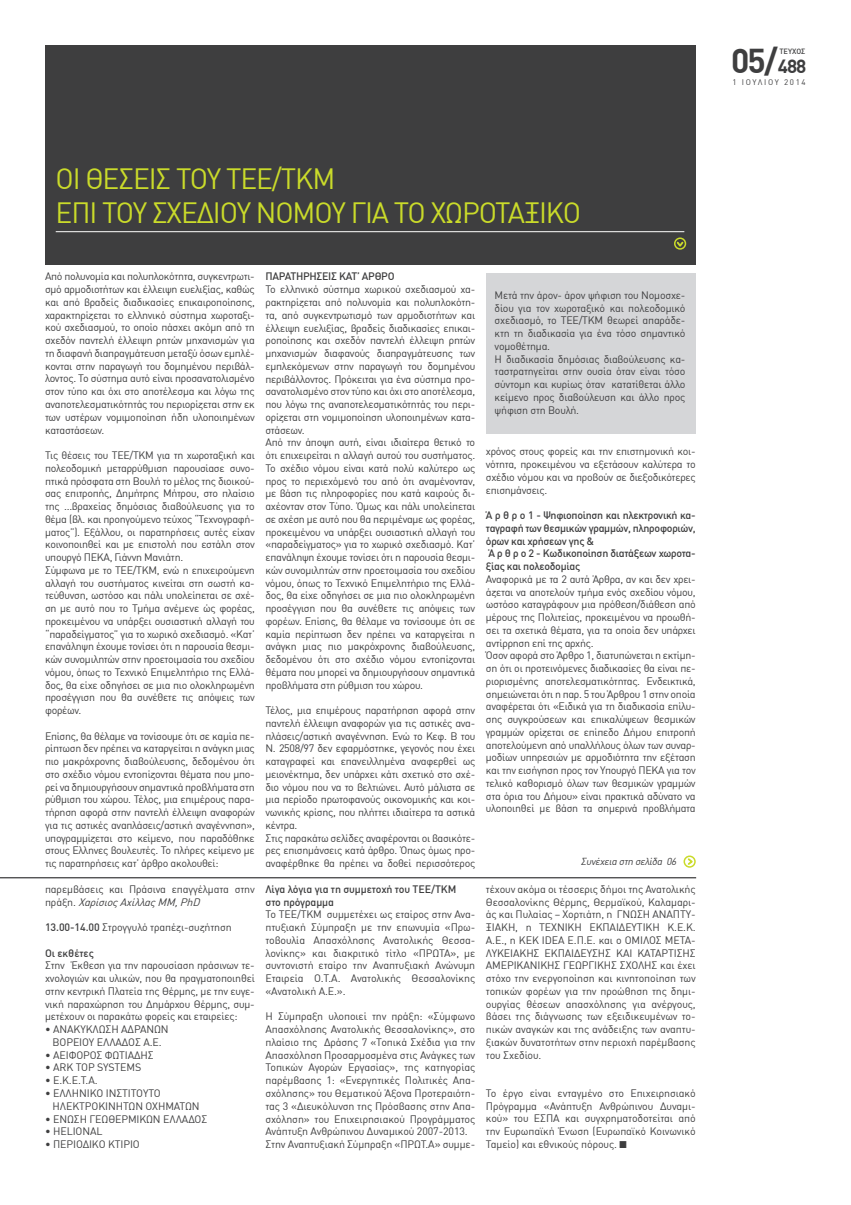
<style>
.page{position:relative;width:851px;height:1205px;background:#fff}
.page>*{position:absolute;margin:0;border:0;box-sizing:border-box;transform-origin:0 0}
.t1{font:700 33.75px "DIN Greek";color:#3e3e3f}
.t2{font:28.75px/34.5px "DIN Greek";letter-spacing:-.04em;color:#cadb2a}
.t3{font:10.62px/12.8px "DIN Greek";letter-spacing:-.025em;color:#3e3e3f}
.t4{font:500 10.62px/12.8px "DIN Greek";letter-spacing:-.025em;color:#3e3e3f}
.t5{font:italic 10px "DIN Greek";color:#3e3e3f}
.t6{font:8px "DIN Greek";letter-spacing:.2em;color:#3e3e3f}
.t7{font:500 7.5px "DIN Greek";color:#3e3e3f}
.s1{font-style:italic}
.s2{font-weight:500}
.s3{font-size:18.75px}
</style>
<div class="page">
<div style="left:45px;top:45px;width:650px;height:220px;background:#3e3e3f"></div>
<hr style="left:56px;top:231px;width:628px;height:1px;background:#fff">
<svg style="left:677px;top:241px;width:6px;height:6px"></svg>
<div style="left:674px;top:237px;width:12px;height:13px;border:2px solid #cadb2a;border-radius:50%"></div>
<hr style="left:0;top:877px;width:696px;height:1px;background:#3e3e3f">
<svg style="left:686px;top:856px;width:8px;height:9px"></svg>
<div style="left:683px;top:855px;width:12px;height:13px;border:2px solid #cadb2a;border-radius:50%"></div>
<div style="left:486px;top:273px;width:209px;height:161px;background:#d5d6d8"></div>
<h2 class="t2" style="left:56px;top:161px;width:527px">ΟΙ ΘΕΣΕΙΣ ΤΟΥ ΤΕΕ/ΤΚΜ<br>ΕΠΙ ΤΟΥ ΣΧΕΔΙΟΥ ΝΟΜΟΥ ΓΙΑ ΤΟ ΧΩΡΟΤΑΞΙΚΟ</h2>
<p class="t3" style="left:45px;top:270px;width:211px;text-align:justify">Από πολυνομία και πολυπλοκότητα, συγκεντρωτι&shy;σμό αρμοδιοτήτων και έλλειψη ευελιξίας, καθώς και από βραδείς διαδικασίες επικαιροποίησης, χαρακτηρίζεται το ελληνικό σύστημα χωροταξι&shy;κού σχεδιασμού, το οποίο πάσχει ακόμη από τη σχεδόν παντελή έλλειψη ρητών μηχανισμών για τη διαφανή διαπραγμάτευση μεταξύ όσων εμπλέ&shy;κονται στην παραγωγή του δομημένου περιβάλ&shy;λοντος. Το σύστημα αυτό είναι προσανατολισμένο στον τύπο και όχι στο αποτέλεσμα και λόγω της αναποτελεσματικότητάς του περιορίζεται στην εκ των υστέρων νομιμοποίηση ήδη υλοποιημένων καταστάσεων.</p>
<p class="t3" style="left:45px;top:449px;width:211px">Τις θέσεις του ΤΕΕ/ΤΚΜ για τη χωροταξική και πολεοδομική μεταρρύθμιση παρουσίασε συνο&shy;πτικά πρόσφατα στη Βουλή το μέλος της διοικού&shy;σας επιτροπής, Δημήτρης Μήτρου, στο πλαίσιο της ...βραχείας δημόσιας διαβούλευσης για το θέμα (βλ. και προηγούμενο τεύχος “Τεχνογραφή&shy;ματος”). Εξάλλου, οι παρατηρήσεις αυτές είχαν κοινοποιηθεί και με επιστολή που εστάλη στον υπουργό ΠΕΚΑ, Γιάννη Μανιάτη.<br>Σύμφωνα με το ΤΕΕ/ΤΚΜ, ενώ η επιχειρούμενη αλλαγή του συστήματος κινείται στη σωστή κα&shy;τεύθυνση, ωστόσο και πάλι υπολείπεται σε σχέ&shy;ση με αυτό που το Τμήμα ανέμενε ώς φορέας, προκειμένου να υπάρξει ουσιαστική αλλαγή του “παραδείγματος” για το χωρικό σχεδιασμό. «Κατ’ επανάληψη έχουμε τονίσει ότι η παρουσία θεσμι&shy;κών συνομιλητών στην προετοιμασία του σχεδίου νόμου, όπως το Τεχνικό Επιμελητήριο της Ελλά&shy;δος, θα είχε οδηγήσει σε μια πιο ολοκληρωμένη προσέγγιση που θα συνέθετε τις απόψεις των φορέων.</p>
<p class="t3" style="left:45px;top:729px;width:211px;text-align:justify">Επίσης, θα θέλαμε να τονίσουμε ότι σε καμία πε&shy;ρίπτωση δεν πρέπει να καταργείται η ανάγκη μιας πιο μακρόχρονης διαβούλευσης, δεδομένου ότι στο σχέδιο νόμου εντοπίζονται θέματα που μπο&shy;ρεί να δημιουργήσουν σημαντικά προβλήματα στη ρύθμιση του χώρου. Τέλος, μια επιμέρους παρα&shy;τήρηση αφορά στην παντελή έλλειψη αναφορών για τις αστικές αναπλάσεις/αστική αναγέννηση», υπογραμμίζεται στο κείμενο, που παραδόθηκε στους Ελληνες βουλευτές. Το πλήρες κείμενο με τις παρατηρήσεις κατ’ άρθρο ακολουθεί:</p>
<p class="t3" style="left:45px;top:883px;width:211px">παρεμβάσεις και Πράσινα επαγγέλματα στην π ρ ά ξ η . <span class="s1">ΧαρίσιοςΑχίλλαςΜΜ,PhD</span></p>
<p class="t3" style="left:45px;top:921px;width:188px"><span class="s2">13.00-14.00</span> Στρογγυλό τραπέζι-συζήτηση</p>
<p class="t4" style="left:45px;top:946px;width:50px">Οι εκθέτες</p>
<p class="t3" style="left:45px;top:959px;width:211px;text-align:justify">Στην Έκθεση για την παρουσίαση πράσινων τε&shy;χνολογιών και υλικών, που θα πραγματοποιηθεί στην κεντρική Πλατεία της Θέρμης, με την ευγε&shy;νική παραχώρηση του Δημάρχου Θέρμης, συμ&shy;μετέχουν οι παρακάτω φορείς και εταιρείες:</p>
<p class="t3" style="left:45px;top:1023px;width:125px;text-align:center">• ΑΝΑΚΥΚΛΩΣΗ ΑΔΡΑΝΩΝ<br>ΒΟΡΕΙΟΥ ΕΛΛΑΔΟΣ Α.Ε.</p>
<p class="t3" style="left:45px;top:1048px;width:110px">• ΑΕΙΦΟΡΟΣ ΦΩΤΙΑΔΗΣ</p>
<p class="t3" style="left:45px;top:1061px;width:98px">• ARK TOP SYSTEMS</p>
<p class="t3" style="left:45px;top:1074px;width:54px">• Ε.Κ.Ε.Τ.Α.</p>
<p class="t3" style="left:53px;top:1087px;width:148px;text-indent:-8px">• ΕΛΛΗΝΙΚΟ ΙΝΣΤΙΤΟΥΤΟ<br>ΗΛΕΚΤΡΟΚΙΝΗΤΩΝ ΟΧΗΜΑΤΩΝ</p>
<p class="t3" style="left:45px;top:1112px;width:164px">• ΕΝΩΣΗ ΓΕΩΘΕΡΜΙΚΩΝ ΕΛΛΑΔΟΣ</p>
<p class="t3" style="left:45px;top:1125px;width:59px">• HELIONAL</p>
<p class="t3" style="left:45px;top:1138px;width:96px">• ΠΕΡΙΟΔΙΚΟ ΚΤΙΡΙΟ</p>
<p class="t4" style="left:265px;top:270px;width:130px">ΠΑΡΑΤΗΡΗΣΕΙΣ ΚΑΤ’ ΑΡΘΡΟ</p>
<p class="t3" style="left:265px;top:283px;width:211px">Το ελληνικό σύστημα χωρικού σχεδιασμού χα&shy;ρακτηρίζεται από πολυνομία και πολυπλοκότη&shy;τα, από συγκεντρωτισμό των αρμοδιοτήτων και έλλειψη ευελιξίας, βραδείς διαδικασίες επικαι&shy;ροποίησης και σχεδόν παντελή έλλειψη ρητών μηχανισμών διαφανούς διαπραγμάτευσης των εμπλεκόμενων στην παραγωγή του δομημένου περιβάλλοντος. Πρόκειται για ένα σύστημα προ&shy;σανατολισμένο στον τύπο και όχι στο αποτέλεσμα, που λόγω της αναποτελεσματικότητάς του περι&shy;ορίζεται στη νομιμοποίηση υλοποιημένων κατα&shy;στάσεων.<br>Από την άποψη αυτή, είναι ιδιαίτερα θετικό το ότι επιχειρείται η αλλαγή αυτού του συστήματος.<br>Το σχέδιο νόμου είναι κατά πολύ καλύτερο ως προς το περιεχόμενό του από ότι αναμένονταν, με βάση τις πληροφορίες που κατά καιρούς δι&shy;αχέονταν στον Τύπο. Όμως και πάλι υπολείπεται σε σχέση με αυτό που θα περιμέναμε ως φορέας, προκειμένου να υπάρξει ουσιαστική αλλαγή του «παραδείγματος» για το χωρικό σχεδιασμό. Κατ’ επανάληψη έχουμε τονίσει ότι η παρουσία θεσμι&shy;κών συνομιλητών στην προετοιμασία του σχεδίου νόμου, όπως το Τεχνικό Επιμελητήριο της Ελλά&shy;δος, θα είχε οδηγήσει σε μια πιο ολοκληρωμένη προσέγγιση που θα συνέθετε τις απόψεις των φορέων. Επίσης, θα θέλαμε να τονίσουμε ότι σε καμία περίπτωση δεν πρέπει να καταργείται η ανάγκη μιας πιο μακρόχρονης διαβούλευσης, δεδομένου ότι στο σχέδιο νόμου εντοπίζονται θέματα που μπορεί να δημιουργήσουν σημαντικά προβλήματα στη ρύθμιση του χώρου.</p>
<p class="t3" style="left:265px;top:704px;width:211px">Τέλος, μια επιμέρους παρατήρηση αφορά στην παντελή έλλειψη αναφορών για τις αστικές ανα&shy;πλάσεις/αστική αναγέννηση. Ενώ το Κεφ. Β του Ν. 2508/97 δεν εφαρμόστηκε, γεγονός που έχει καταγραφεί και επανειλλημένα αναφερθεί ως μειονέκτημα, δεν υπάρχει κάτι σχετικό στο σχέ&shy;διο νόμου που να το βελτιώνει. Αυτό μάλιστα σε μια περίοδο πρωτοφανούς οικονομικής και κοι&shy;νωνικής κρίσης, που πλήττει ιδιαίτερα τα αστικά κέντρα.<br>Στις παρακάτω σελίδες αναφέρονται οι βασικότε&shy;ρες επισημάνσεις κατά άρθρο. Όπως όμως προ&shy;αναφέρθηκε θα πρέπει να δοθεί περισσότερος</p>
<p class="t4" style="left:265px;top:882px;width:192px">Λίγα λόγια για τη συμμετοχή του ΤΕΕ/ΤΚΜ στο πρόγραμμα</p>
<p class="t3" style="left:265px;top:908px;width:211px;text-align:justify">Το ΤΕΕ/ΤΚΜ συμμετέχει ως εταίρος στην Ανα&shy;πτυξιακή Σύμπραξη με την επωνυμία «Πρω&shy;τοβουλία Απασχόλησης Ανατολικής Θεσσα&shy;λονίκης» και διακριτικό τίτλο «ΠΡΩΤΑ», με συντονιστή εταίρο την Αναπτυξιακή Ανώνυμη Εταιρεία Ο.Τ.Α. Ανατολικής Θεσσαλονίκης «Ανατολική Α.Ε.».</p>
<p class="t3" style="left:265px;top:1010px;width:211px">Η Σύμπραξη υλοποιεί την πράξη: «Σύμφωνο Απασχόλησης Ανατολικής Θεσσαλονίκης», στο πλαίσιο της Δράσης 7 «Τοπικά Σχέδια για την Απασχόληση Προσαρμοσμένα στις Ανάγκες των Τοπικών Αγορών Εργασίας», της κατηγορίας παρέμβασης 1: «Ενεργητικές Πολιτικές Απα&shy;σχόλησης» του Θεματικού Άξονα Προτεραιότη&shy;τας 3 «Διευκόλυνση της Πρόσβασης στην Απα&shy;σχόληση» του Επιχειρησιακού Προγράμματος Ανάπτυξη Ανθρώπινου Δυναμικού 2007-2013.<br>Στην Αναπτυξιακή Σύμπραξη «ΠΡΩΤ.Α» συμμε-</p>
<p class="t3" style="left:494px;top:289px;width:192px">Μετά την άρον- άρον ψήφιση του Νομοσχε&shy;δίου για τον χωροταξικό και πολεοδομικό σχεδιασμό, το ΤΕΕ/ΤΚΜ θεωρεί απαράδε&shy;κτη τη διαδικασία για ένα τόσο σημαντικό νομοθέτημα.<br>Η διαδικασία δημόσιας διαβούλευσης κα&shy;ταστρατηγείται στην ουσία όταν είναι τόσο σύντομη και κυρίως όταν κατατίθεται άλλο κείμενο προς διαβούλευση και άλλο προς ψήφιση στη Βουλή.</p>
<p class="t3" style="left:486px;top:445px;width:211px;text-align:justify">χρόνος στους φορείς και την επιστημονική κοι&shy;νότητα, προκειμένου να εξετάσουν καλύτερα το σχέδιο νόμου και να προβούν σε διεξοδικότερες επισημάνσεις.</p>
<p class="t4" style="left:486px;top:509px;width:211px">Ά ρ θ ρ ο 1 - Ψηφιοποίηση και ηλεκτρονική κα&shy;ταγραφή των θεσμικών γραμμών, πληροφοριών, όρων και χρήσεων γης &amp;<br>Ά ρ θ ρ ο 2 - Κωδικοποίηση διατάξεων χωροτα&shy;ξίας και πολεοδομίας</p>
<p class="t3" style="left:486px;top:573px;width:211px">Αναφορικά με τα 2 αυτά Άρθρα, αν και δεν χρει&shy;άζεται να αποτελούν τμήμα ενός σχεδίου νόμου, ωστόσο καταγράφουν μια πρόθεση/διάθεση από μέρους της Πολιτείας, προκειμένου να προωθή&shy;σει τα σχετικά θέματα, για τα οποία δεν υπάρχει αντίρρηση επί της αρχής.<br>Όσον αφορά στο Άρθρο 1, διατυπώνεται η εκτίμη&shy;ση ότι οι προτεινόμενες διαδικασίες θα είναι πε&shy;ριορισμένης αποτελεσματικότητας. Ενδεικτικά, σημειώνεται ότι η παρ. 5 του Άρθρου 1 στην οποία αναφέρεται ότι «Ειδικά για τη διαδικασία επίλυ&shy;σης συγκρούσεων και επικαλύψεων θεσμικών γραμμών ορίζεται σε επίπεδο Δήμου επιτροπή αποτελούμενη από υπαλλήλους όλων των συναρ&shy;μοδίων υπηρεσιών με αρμοδιότητα την εξέταση και την εισήγηση προς τον Υπουργό ΠΕΚΑ για τον τελικό καθορισμό όλων των θεσμικών γραμμών στα όρια του Δήμου» είναι πρακτικά αδύνατο να υλοποιηθεί με βάση τα σημερινά προβλήματα</p>
<p class="t5" style="left:580px;top:855px;width:99px">Συνέχεια στη σελίδα 06</p>
<p class="t3" style="left:486px;top:883px;width:211px;text-align:justify">τέχουν ακόμα οι τέσσερις δήμοι της Ανατολικής Θεσσαλονίκης Θέρμης, Θερμαϊκού, Καλαμαρι&shy;άς και Πυλαίας – Χορτιάτη, η ΓΝΩΣΗ ΑΝΑΠΤΥ-ΞΙΑΚΗ, η ΤΕΧΝΙΚΗ ΕΚΠΑΙΔΕΥΤΙΚΗ Κ.Ε.Κ.<br>Α.Ε., η ΚΕΚ IDEA Ε.Π.Ε. και ο ΟΜΙΛΟΣ ΜΕΤΑ-ΛΥΚΕΙΑΚΗΣ ΕΚΠΑΙΔΕΥΣΗΣ ΚΑΙ ΚΑΤΑΡΤΙΣΗΣ ΑΜΕΡΙΚΑΝΙΚΗΣ ΓΕΩΡΓΙΚΗΣ ΣΧΟΛΗΣ και έχει στόχο την ενεργοποίηση και κινητοποίηση των τοπικών φορέων για την προώθηση της δημι&shy;ουργίας θέσεων απασχόλησης για ανέργους, βάσει της διάγνωσης των εξειδικευμένων το&shy;πικών αναγκών και της ανάδειξης των αναπτυ&shy;ξιακών δυνατοτήτων στην περιοχή παρέμβασης του Σχεδίου.</p>
<p class="t3" style="left:486px;top:1087px;width:211px;text-align:justify">Το έργο είναι ενταγμένο στο Επιχειρησιακό Πρόγραμμα «Ανάπτυξη Ανθρώπινου Δυναμι&shy;κού» του ΕΣΠΑ και συγχρηματοδοτείται από την Ευρωπαϊκή Ένωση (Ευρωπαϊκό Κοινωνικό Ταμείο) και εθνικούς πόρους. ■</p>
<h1 class="t1" style="left:730px;top:41px;width:77px">05/<span class="s3">488</span></h1>
<p class="t6" style="left:732px;top:78px;width:75px">1 IOYΛIOY 2014</p>
<p class="t7" style="left:779px;top:47px;width:27px">ΤΕΥΧΟΣ</p>
</div>
